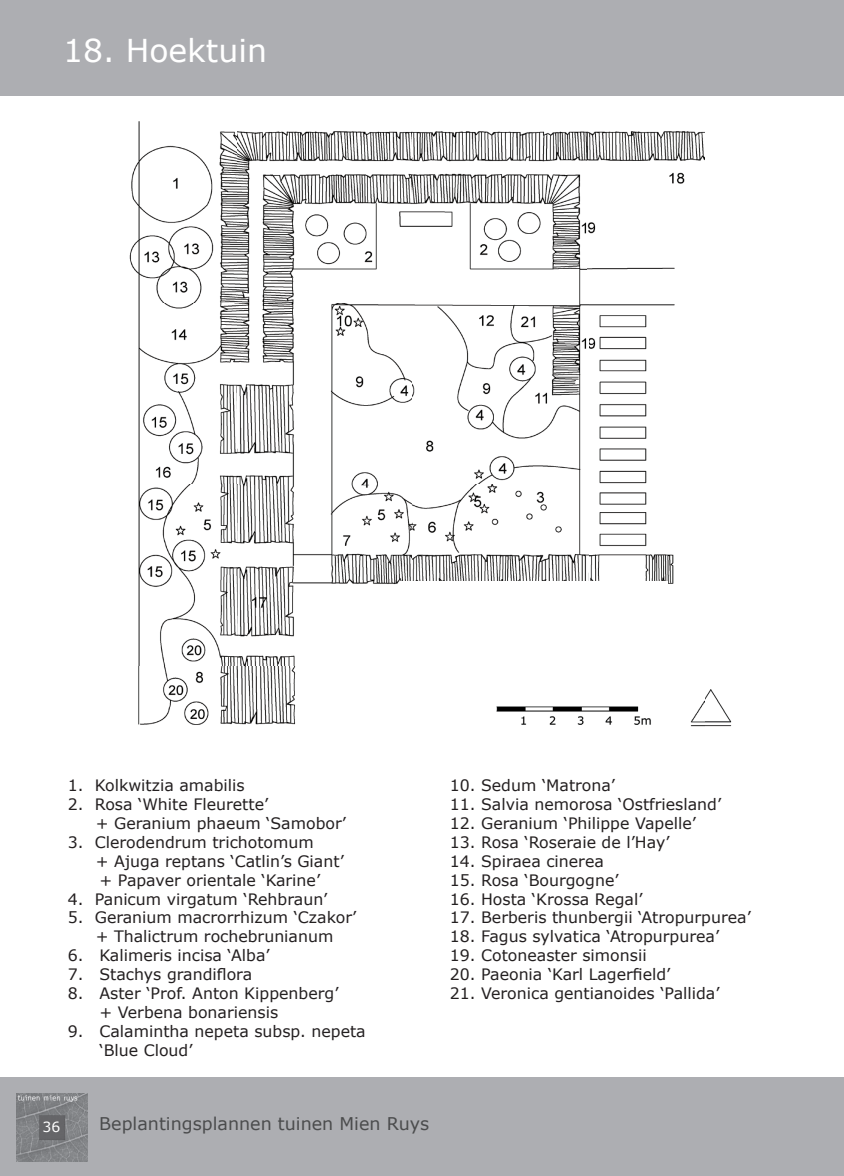
<style>
.page{position:relative;width:844px;height:1176px;background:#fff}
.page>*{position:absolute;margin:0;border:0;box-sizing:border-box;transform-origin:0 0}
.t1{font:31.5px "Verdana";color:#fff}
.t2{font:17.5px "Verdana";color:#4b4c4d}
.t3{font:15.75px/18.9px "Verdana";color:#231f20}
.t4{font:14px "Verdana";color:#fff}
</style>
<div class="page">
<div style="left:0;top:1077px;width:843px;height:99px;background:#adaeb2"></div>
<div style="left:0;top:0;width:843px;height:96px;background:#adaeb2"></div>
<img style="left:16px;top:1093px;width:71px;height:68px">
<img style="left:129px;top:122px;width:458px;height:363px">
<img style="left:587px;top:131px;width:117px;height:453px">
<img style="left:138px;top:485px;width:274px;height:181px">
<img style="left:412px;top:485px;width:176px;height:96px">
<img style="left:138px;top:666px;width:158px;height:59px">
<div style="left:400px;top:581px;width:267px;height:180px;background:#fff"></div>
<img style="left:496px;top:706px;width:155px;height:19px">
<img style="left:704px;top:689px;width:28px;height:38px">
<img style="left:690px;top:701px;width:14px;height:26px">
<h1 class="t1" style="left:63px;top:29px;width:205px">18. Hoektuin</h1>
<p class="t3" style="left:68px;top:776px;width:178px">1. Kolkwitzia amabilis</p>
<p class="t3" style="left:96px;top:794px;width:252px;text-indent:-28px">2. Rosa ‘White Fleurette’<br>+ Geranium phaeum ‘Samobor’</p>
<p class="t3" style="left:96px;top:832px;width:250px;text-indent:-28px">3. Clerodendrum trichotomum<br>+ Ajuga reptans ‘Catlin’s Giant’ + Papaver orientale ‘Karine’</p>
<p class="t3" style="left:68px;top:889px;width:261px">4. Panicum virgatum ‘Rehbraun’</p>
<p class="t3" style="left:68px;top:908px;width:290px;text-align:center">5. Geranium macrorrhizum ‘Czakor’ + Thalictrum rochebrunianum</p>
<p class="t3" style="left:68px;top:946px;width:203px">6. Kalimeris incisa ‘Alba’</p>
<p class="t3" style="left:68px;top:965px;width:186px">7. Stachys grandiflora</p>
<p class="t3" style="left:99px;top:983px;width:240px;text-indent:-32px">8. Aster ‘Prof. Anton Kippenberg’ + Verbena bonariensis</p>
<p class="t3" style="left:99px;top:1021px;width:268px;text-indent:-32px">9. Calamintha nepeta subsp. nepeta ‘Blue Cloud’</p>
<p class="t3" style="left:449px;top:776px;width:167px">10. Sedum ‘Matrona’</p>
<p class="t3" style="left:449px;top:794px;width:273px">11. Salvia nemorosa ‘Ostfriesland’</p>
<p class="t3" style="left:449px;top:813px;width:248px">12. Geranium ‘Philippe Vapelle’</p>
<p class="t3" style="left:449px;top:832px;width:221px">13. Rosa ‘Roseraie de l’Hay’</p>
<p class="t3" style="left:449px;top:851px;width:155px">14. Spiraea cinerea</p>
<p class="t3" style="left:449px;top:870px;width:170px">15. Rosa ‘Bourgogne’</p>
<p class="t3" style="left:449px;top:889px;width:194px">16. Hosta ‘Krossa Regal’</p>
<p class="t3" style="left:449px;top:908px;width:302px">17. Berberis thunbergii ‘Atropurpurea’</p>
<p class="t3" style="left:449px;top:927px;width:271px">18. Fagus sylvatica ‘Atropurpurea’</p>
<p class="t3" style="left:449px;top:946px;width:198px">19. Cotoneaster simonsii</p>
<p class="t3" style="left:449px;top:965px;width:222px">20. Paeonia ‘Karl Lagerfield’</p>
<p class="t3" style="left:449px;top:983px;width:271px">21. Veronica gentianoides ‘Pallida’</p>
<p class="t4" style="left:43px;top:1117px;width:19px">36</p>
<p class="t2" style="left:99px;top:1111px;width:331px">Beplantingsplannen tuinen Mien Ruys</p>
</div>
